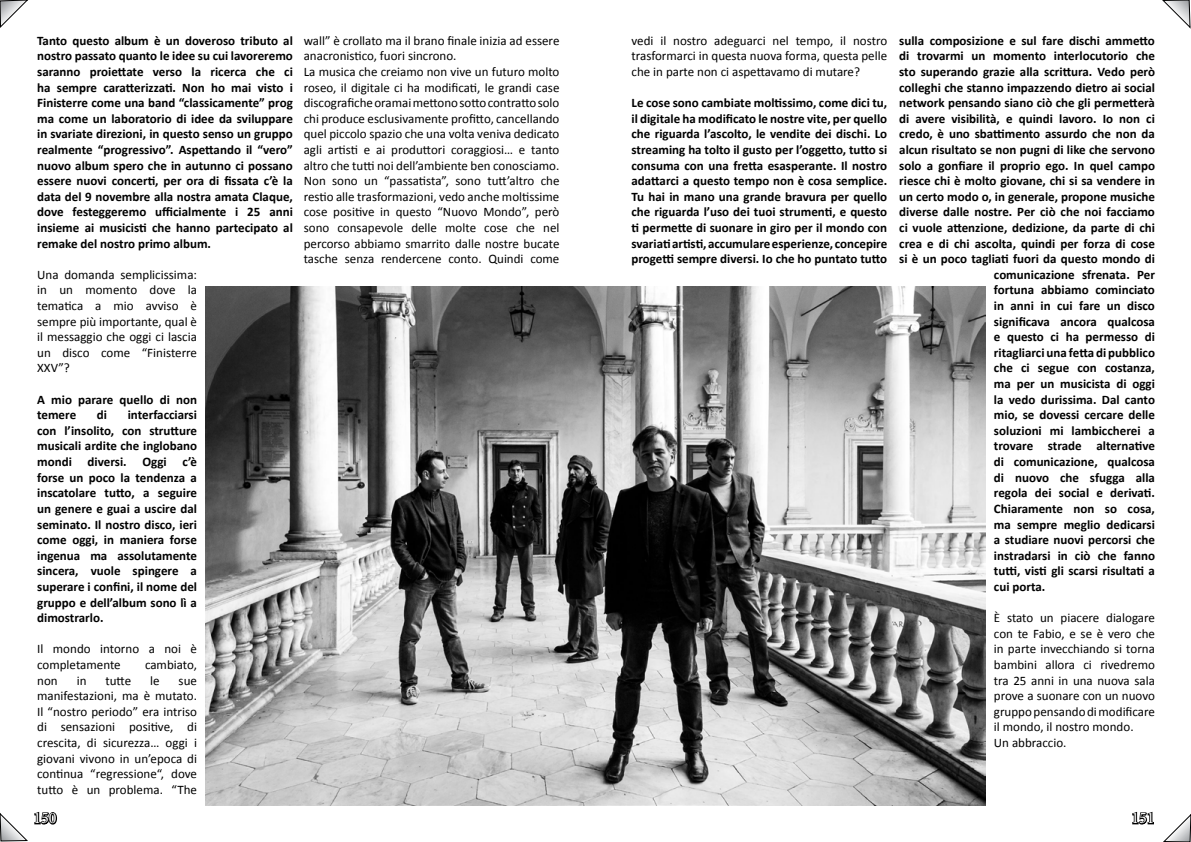
<style>
.page{position:relative;width:1191px;height:842px;background:#fff}
.page>*{position:absolute;margin:0;border:0;box-sizing:border-box;transform-origin:0 0}
.t1{font:16px "Minion Pro";color:#fff}
.t2{font:700 13px/15.6px "Calibri";color:#000;text-align:justify}
.t3{font:13px/15.6px "Calibri";color:#000;text-align:justify}
</style>
<div class="page">
<img style="left:205px;top:286px;width:780px;height:520px">
<svg style="left:1132px;top:811px;width:22px;height:14px"></svg>
<svg style="left:1163px;top:814px;width:28px;height:28px"></svg>
<svg style="left:1162px;top:0;width:29px;height:29px"></svg>
<svg style="left:0;top:812px;width:57px;height:30px"></svg>
<svg style="left:0;top:0;width:28px;height:28px"></svg>
<p class="t2" style="left:37px;top:33px;width:257px">Tanto questo album è un doveroso tributo al nostro passato quanto le idee su cui lavoreremo saranno proiettate verso la ricerca che ci ha sempre caratterizzati. Non ho mai visto i Finisterre come una band “classicamente” prog ma come un laboratorio di idee da sviluppare in svariate direzioni, in questo senso un gruppo realmente “progressivo”. Aspettando il “vero” nuovo album spero che in autunno ci possano essere nuovi concerti, per ora di fissata c’è la data del 9 novembre alla nostra amata Claque, dove festeggeremo ufficialmente i 25 anni insieme ai musicisti che hanno partecipato al remake del nostro primo album.</p>
<p class="t3" style="left:37px;top:267px;width:161px">Una domanda semplicissima: in un momento dove la tematica a mio avviso è sempre più importante, qual è il messaggio che oggi ci lascia un disco come “Finisterre XXV”?</p>
<p class="t2" style="left:37px;top:392px;width:161px">A mio parare quello di non temere</p>
<p class="t2" style="left:37px;top:407px;width:161px;text-indent:91px">interfacciarsi con l’insolito, con strutture musicali ardite che inglobano mondi diversi. Oggi c’è forse un poco la tendenza a inscatolare tutto, a seguire un genere e guai a uscire dal seminato. Il nostro disco, ieri come oggi, in maniera forse ingenua ma assolutamente sincera, vuole spingere a superare i confini, il nome del gruppo e dell’album sono lì a dimostrarlo.</p>
<p class="t3" style="left:37px;top:641px;width:161px">Il mondo intorno a noi è completamente</p>
<p class="t2" style="left:97px;top:407px;width:12px">di</p>
<p class="t3" style="left:145px;top:657px;width:54px">cambiato,</p>
<p class="t3" style="left:37px;top:672px;width:22px">non</p>
<p class="t3" style="left:77px;top:672px;width:11px">in</p>
<p class="t3" style="left:105px;top:672px;width:27px">tutte</p>
<p class="t3" style="left:150px;top:672px;width:11px">le</p>
<p class="t3" style="left:37px;top:672px;width:161px;text-indent:141px">sue manifestazioni, ma è mutato.<br>Il “nostro periodo” era intriso di sensazioni positive, di crescita, di sicurezza… oggi i giovani vivono in un’epoca di continua “regressione“, dove tutto è un problema. “The</p>
<p class="t3" style="left:304px;top:33px;width:257px;text-align:left">wall” è crollato ma il brano finale inizia ad essere anacronistico, fuori sincrono.<br>La musica che creiamo non vive un futuro molto roseo, il digitale ci ha modificati, le grandi case discografiche oramai mettono sotto contratto solo chi produce esclusivamente profitto, cancellando quel piccolo spazio che una volta veniva dedicato agli artisti e ai produttori coraggiosi… e tanto altro che tutti noi dell’ambiente ben conosciamo.<br>Non sono un “passatista”, sono tutt’altro che restio alle trasformazioni, vedo anche moltissime cose positive in questo “Nuovo Mondo”, però sono consapevole delle molte cose che nel percorso abbiamo smarrito dalle nostre bucate tasche senza rendercene conto. Quindi come</p>
<p class="t3" style="left:631px;top:33px;width:257px">vedi il nostro adeguarci nel tempo, il nostro trasformarci in questa nuova forma, questa pelle che in parte non ci aspettavamo di mutare?</p>
<p class="t2" style="left:631px;top:95px;width:257px">Le cose sono cambiate moltissimo, come dici tu, il digitale ha modificato le nostre vite, per quello che riguarda l’ascolto, le vendite dei dischi. Lo streaming ha tolto il gusto per l’oggetto, tutto si consuma con una fretta esasperante. Il nostro adattarci a questo tempo non è cosa semplice.<br>Tu hai in mano una grande bravura per quello che riguarda l’uso dei tuoi strumenti, e questo ti permette di suonare in giro per il mondo con svariati artisti, accumulare esperienze, concepire progetti sempre diversi. Io che ho puntato tutto</p>
<p class="t2" style="left:899px;top:33px;width:257px">sulla composizione e sul fare dischi ammetto</p>
<p class="t2" style="left:899px;top:48px;width:257px">di trovarmi un momento interlocutorio che</p>
<p class="t2" style="left:899px;top:64px;width:257px">sto superando grazie alla scrittura. Vedo però</p>
<p class="t2" style="left:899px;top:80px;width:257px">colleghi che stanno impazzendo dietro ai social</p>
<p class="t2" style="left:899px;top:95px;width:257px">network pensando siano ciò che gli permetterà</p>
<p class="t2" style="left:899px;top:111px;width:257px">di avere visibilità, e quindi lavoro. Io non ci</p>
<p class="t2" style="left:899px;top:126px;width:257px">credo, è uno sbattimento assurdo che non da</p>
<p class="t2" style="left:899px;top:142px;width:257px">alcun risultato se non pugni di like che servono</p>
<p class="t2" style="left:899px;top:158px;width:257px">solo a gonfiare il proprio ego. In quel campo</p>
<p class="t2" style="left:899px;top:173px;width:257px">riesce chi è molto giovane, chi si sa vendere in</p>
<p class="t2" style="left:899px;top:189px;width:257px">un certo modo o, in generale, propone musiche</p>
<p class="t2" style="left:899px;top:204px;width:257px">diverse dalle nostre. Per ciò che noi facciamo</p>
<p class="t2" style="left:899px;top:220px;width:257px">ci vuole attenzione, dedizione, da parte di chi</p>
<p class="t2" style="left:899px;top:236px;width:257px">crea e di chi ascolta, quindi per forza di cose</p>
<p class="t2" style="left:899px;top:251px;width:257px">si è un poco tagliati fuori da questo mondo di</p>
<p class="t2" style="left:994px;top:267px;width:162px">comunicazione sfrenata. Per</p>
<p class="t2" style="left:994px;top:282px;width:162px">fortuna abbiamo cominciato</p>
<p class="t2" style="left:994px;top:298px;width:162px">in anni in cui fare un disco</p>
<p class="t2" style="left:994px;top:314px;width:162px">significava ancora qualcosa</p>
<p class="t2" style="left:994px;top:329px;width:163px">e questo ci ha permesso di</p>
<p class="t2" style="left:994px;top:345px;width:162px">ritagliarci una fetta di pubblico</p>
<p class="t2" style="left:994px;top:360px;width:162px">che ci segue con costanza,</p>
<p class="t2" style="left:994px;top:376px;width:162px">ma per un musicista di oggi</p>
<p class="t2" style="left:994px;top:392px;width:162px">la vedo durissima. Dal canto</p>
<p class="t2" style="left:994px;top:407px;width:162px">mio, se dovessi cercare delle</p>
<p class="t2" style="left:994px;top:423px;width:162px">soluzioni mi lambiccherei a</p>
<p class="t2" style="left:994px;top:438px;width:162px">trovare strade alternative</p>
<p class="t2" style="left:994px;top:454px;width:162px">di comunicazione, qualcosa</p>
<p class="t2" style="left:994px;top:470px;width:163px">di nuovo che sfugga alla</p>
<p class="t2" style="left:994px;top:485px;width:162px">regola dei social e derivati.</p>
<p class="t2" style="left:994px;top:501px;width:162px">Chiaramente non so cosa,</p>
<p class="t2" style="left:994px;top:516px;width:162px">ma sempre meglio dedicarsi</p>
<p class="t2" style="left:994px;top:532px;width:162px">a studiare nuovi percorsi che</p>
<p class="t2" style="left:994px;top:548px;width:162px">instradarsi in ciò che fanno</p>
<p class="t2" style="left:994px;top:563px;width:162px">tutti, visti gli scarsi risultati a</p>
<p class="t2" style="left:994px;top:579px;width:53px">cui porta.</p>
<p class="t3" style="left:994px;top:610px;width:163px;text-align:left">È stato un piacere dialogare con te Fabio, e se è vero che in parte invecchiando si torna bambini allora ci rivedremo tra 25 anni in una nuova sala prove a suonare con un nuovo gruppo pensando di modificare il mondo, il nostro mondo.<br>Un abbraccio.</p>
<p class="t1" style="left:34px;top:807px;width:25px">150</p>
<p class="t1" style="left:1131px;top:807px;width:25px">151</p>
</div>
